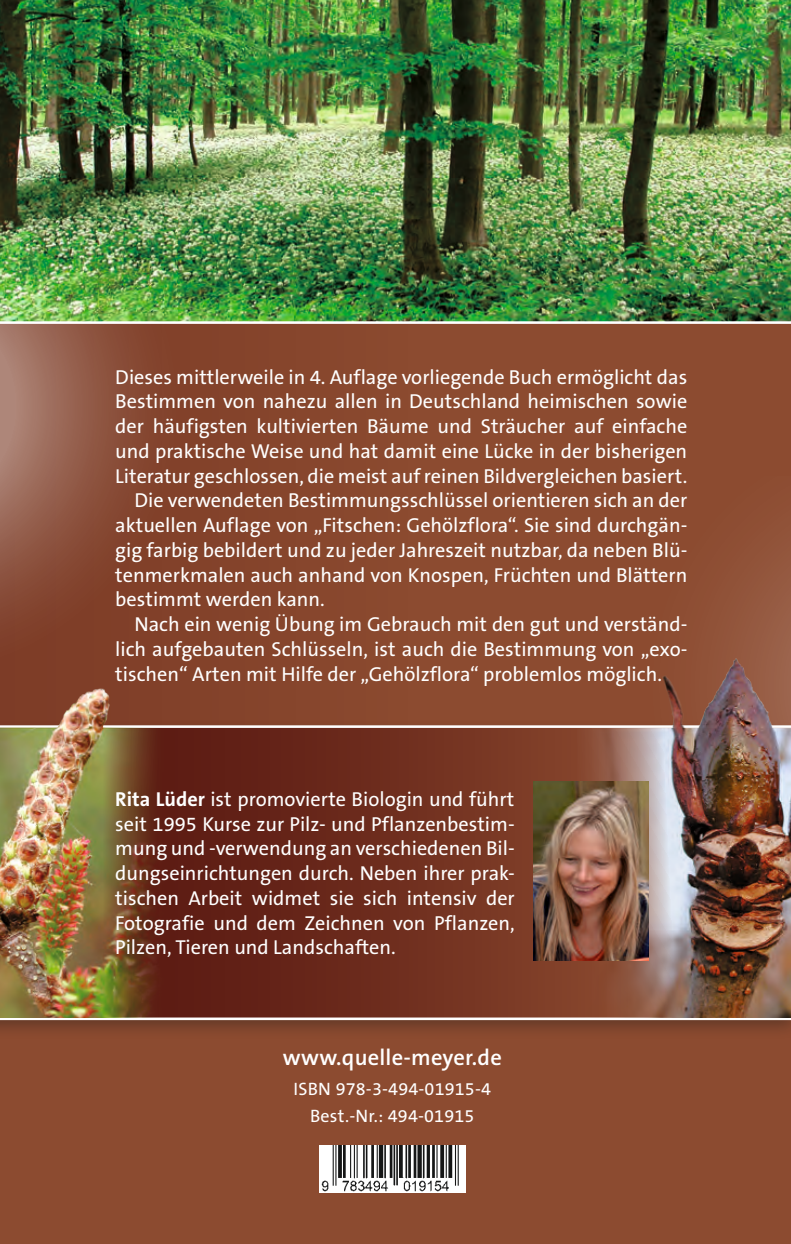
<style>
.page{position:relative;width:791px;height:1244px;background:#fff}
.page>*{position:absolute;margin:0;border:0;box-sizing:border-box;transform-origin:0 0}
.t1{font:600 22.5px "The Sans B6";letter-spacing:.01em;color:#fff}
.t2{font:20.25px/24.8px "The Sans B5 Plain";color:#fff;text-align:justify}
.t3{font:18px/27px "The Sans B5 Plain";letter-spacing:.01em;color:#fff;text-align:center}
.s1{font-family:"The Sans B7";font-weight:700}
</style>
<div class="page">
<div style="left:0;top:307px;width:791px;height:937px;background:#8c4b30"></div>
<div style="left:0;top:301px;width:464px;height:427px;background:#86462d"></div>
<svg style="left:0;top:324px;width:127px;height:351px"></svg>
<img style="left:0;top:0;width:791px;height:321px">
<div style="left:0;top:721px;width:791px;height:318px;background:#151616;opacity:.35"></div>
<img style="left:319px;top:1145px;width:147px;height:48px">
<div style="left:622px;top:476px;width:169px;height:249px;background:linear-gradient(to right,#8a482d,#93563d)"></div>
<svg style="left:166px;top:728px;width:412px;height:289px;background:#6c2b1c"></svg>
<hr style="left:0;top:321px;width:791px;height:3px;background:#fff">
<hr style="left:0;top:1017px;width:791px;height:3px;background:#fff">
<hr style="left:0;top:725px;width:791px;height:3px;background:#fff">
<img style="left:0;top:675px;width:166px;height:342px">
<img style="left:578px;top:656px;width:213px;height:361px">
<img style="left:534px;top:781px;width:114px;height:179px">
<hr style="left:790px;top:1017px;width:1px;height:227px;background:#f6c92f">
<p class="t2" style="left:115px;top:365px;width:573px">Dieses mittlerweile in 4. Auflage vorliegende Buch ermöglicht das</p>
<p class="t2" style="left:115px;top:390px;width:573px">Bestimmen von nahezu allen in Deutschland heimischen sowie</p>
<p class="t2" style="left:115px;top:415px;width:573px">der häufigsten kultivierten Bäume und Sträucher auf einfache</p>
<p class="t2" style="left:115px;top:439px;width:573px">und praktische Weise und hat damit eine Lücke in der bisherigen</p>
<p class="t2" style="left:115px;top:464px;width:573px">Literatur geschlossen, die meist auf reinen Bildvergleichen basiert.</p>
<p class="t2" style="left:134px;top:489px;width:554px">Die verwendeten Bestimmungsschlüssel orientieren sich an der</p>
<p class="t2" style="left:115px;top:514px;width:573px">aktuellen Auflage von „Fitschen: Gehölzflora“. Sie sind durchgän-</p>
<p class="t2" style="left:115px;top:538px;width:573px">gig farbig bebildert und zu jeder Jahreszeit nutzbar, da neben Blü-</p>
<p class="t2" style="left:115px;top:563px;width:573px">tenmerkmalen auch anhand von Knospen, Früchten und Blättern</p>
<p class="t2" style="left:115px;top:588px;width:211px">bestimmt werden kann.</p>
<p class="t2" style="left:134px;top:612px;width:554px">Nach ein wenig Übung im Gebrauch mit den gut und verständ-</p>
<p class="t2" style="left:115px;top:637px;width:574px">lich aufgebauten Schlüsseln, ist auch die Bestimmung von „exo-</p>
<p class="t2" style="left:115px;top:662px;width:548px">tischen“ Arten mit Hilfe der „Gehölzflora“ problemlos möglich.</p>
<p class="t2" style="left:115px;top:787px;width:401px"><span class="s1">Rita Lüder</span> ist promovierte Biologin und führt seit 1995 Kurse zur Pilz- und Pflanzenbestim&shy;mung und -verwendung an verschiedenen Bil&shy;dungseinrichtungen durch. Neben ihrer prak&shy;tischen Arbeit widmet sie sich intensiv der Fotografie und dem Zeichnen von Pflanzen, Pilzen, Tieren und Landschaften.</p>
<p class="t1" style="left:283px;top:1046px;width:221px">www.quelle-meyer.de</p>
<p class="t3" style="left:294px;top:1076px;width:199px">ISBN 978-3-494-01915-4<br>Best.-Nr.: 494-01915</p>
</div>
